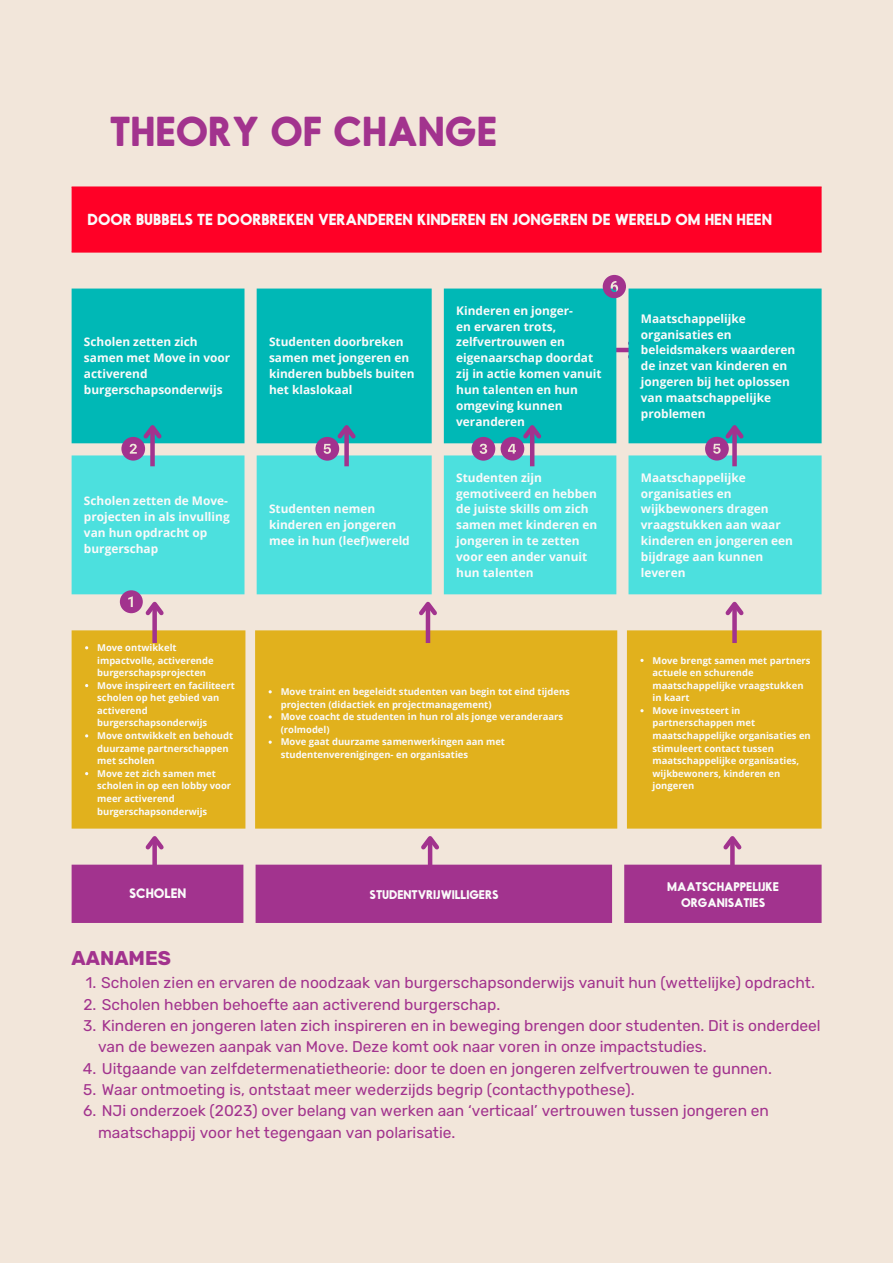
<style>
.page{position:relative;width:893px;height:1263px;background:#f2e6da}
.page>*{position:absolute;margin:0;border:0;box-sizing:border-box;transform-origin:0 0}
.t1{font:700 39.6px "Odudo Soft";color:#a2338e}
.t2{font:700 19.8px "Rubik";color:#a2338e}
.t3{font:15.52px/21.4px "Rubik";color:#a2338e}
.t4{font:700 15.15px "Odudo Soft";color:#fafafa}
.t5{font:700 12.98px "Odudo Soft";color:#fafafa}
.t6{font:700 11.85px/15.8px "Open Sans";color:#fafafa}
.t7{font:700 11.85px/16.2px "Odudo Soft";color:#fafafa;text-align:center}
.t8{font:700 9.45px/12.6px "Open Sans";color:#fafafa}
</style>
<div class="page">
<div style="left:72px;top:865px;width:749px;height:58px;background:#a2338e"></div>
<div style="left:73px;top:188px;width:747px;height:64px;background:#ff0026"></div>
<hr style="left:72px;top:189px;width:2px;height:61px;background:#ff0026">
<hr style="left:819px;top:189px;width:2px;height:61px;background:#ff0026">
<hr style="left:72px;top:186px;width:749px;height:3px;background:#ff0026">
<hr style="left:72px;top:250px;width:749px;height:3px;background:#ff0026">
<div style="left:72px;top:289px;width:749px;height:154px;background:#00b8b6"></div>
<div style="left:72px;top:455px;width:749px;height:139px;background:#4ce0de"></div>
<div style="left:72px;top:630px;width:749px;height:198px;background:#e1b11d"></div>
<svg style="left:269px;top:740px;width:3px;height:4px"></svg>
<div style="left:150px;top:427px;width:5px;height:39px;background:#a2338e"></div>
<svg style="left:121px;top:420px;width:45px;height:40px"></svg>
<div style="left:152px;top:604px;width:5px;height:39px;background:#a2338e"></div>
<svg style="left:120px;top:590px;width:48px;height:29px"></svg>
<hr style="left:426px;top:604px;width:4px;height:39px;background:#a2338e">
<svg style="left:419px;top:601px;width:18px;height:18px"></svg>
<div style="left:732px;top:604px;width:5px;height:39px;background:#a2338e"></div>
<svg style="left:725px;top:601px;width:19px;height:18px"></svg>
<hr style="left:530px;top:427px;width:4px;height:39px;background:#a2338e">
<svg style="left:471px;top:420px;width:74px;height:40px;background:#5b91ae"></svg>
<div style="left:344px;top:427px;width:5px;height:39px;background:#a2338e"></div>
<svg style="left:315px;top:420px;width:45px;height:40px"></svg>
<svg style="left:603px;top:275px;width:23px;height:23px"></svg>
<div style="left:732px;top:427px;width:5px;height:39px;background:#a2338e"></div>
<div style="left:152px;top:838px;width:5px;height:39px;background:#a2338e"></div>
<svg style="left:145px;top:836px;width:19px;height:17px"></svg>
<hr style="left:428px;top:838px;width:4px;height:39px;background:#a2338e">
<svg style="left:421px;top:836px;width:18px;height:17px"></svg>
<hr style="left:730px;top:838px;width:4px;height:39px;background:#a2338e">
<svg style="left:723px;top:836px;width:19px;height:17px"></svg>
<svg style="left:705px;top:420px;width:42px;height:40px"></svg>
<p class="t1" style="left:110px;top:106px;width:389px">THEORY OF CHANGE</p>
<p class="t4" style="left:88px;top:210px;width:686px">DOOR BUBBELS TE DOORBREKEN VERANDEREN KINDEREN EN JONGEREN DE WERELD OM HEN HEEN</p>
<p class="t6" style="left:84px;top:334px;width:148px">Scholen zetten zich samen met Move in voor activerend burgerschapsonderwijs</p>
<p class="t6" style="left:269px;top:334px;width:147px">Studenten doorbreken samen met jongeren en kinderen bubbels buiten het klaslokaal</p>
<p class="t6" style="left:84px;top:493px;width:147px">Scholen zetten de Move&shy;projecten in als invulling van hun opdracht op burgerschap</p>
<p class="t6" style="left:269px;top:501px;width:142px">Studenten nemen kinderen en jongeren mee in hun (leef)wereld</p>
<p class="t6" style="left:456px;top:302px;width:118px">Kinderen en jonger-</p>
<p class="t6" style="left:456px;top:318px;width:147px">en ervaren trots, zelfvertrouwen en eigenaarschap doordat zij in actie komen vanuit hun talenten en hun omgeving kunnen veranderen</p>
<p class="t6" style="left:641px;top:310px;width:156px">Maatschappelijke organisaties en beleidsmakers waarderen de inzet van kinderen en jongeren bij het oplossen van maatschappelijke problemen</p>
<p class="t6" style="left:456px;top:469px;width:142px">Studenten zijn gemotiveerd en hebben de juiste skills om zich samen met kinderen en jongeren in te zetten voor een ander vanuit hun talenten</p>
<p class="t6" style="left:641px;top:469px;width:154px">Maatschappelijke organisaties en wijkbewoners dragen vraagstukken aan waar kinderen en jongeren een bijdrage aan kunnen leveren</p>
<p class="t8" style="left:97px;top:641px;width:118px">Move ontwikkelt impactvolle, activerende burgerschapsprojecten</p>
<p class="t8" style="left:97px;top:679px;width:139px">Move inspireert en faciliteert scholen op het gebied van activerend burgerschapsonderwijs</p>
<p class="t8" style="left:97px;top:729px;width:137px">Move ontwikkelt en behoudt duurzame partnerschappen met scholen</p>
<p class="t8" style="left:97px;top:767px;width:135px">Move zet zich samen met scholen in op een lobby voor meer activerend burgerschapsonderwijs</p>
<p class="t8" style="left:281px;top:685px;width:291px">Move traint en begeleidt studenten van begin tot eind tijdens projecten (didactiek en projectmanagement)</p>
<p class="t8" style="left:281px;top:710px;width:284px">Move coacht de studenten in hun rol als jonge veranderaars (rolmodel)</p>
<p class="t8" style="left:281px;top:735px;width:226px">Move gaat duurzame samenwerkingen aan met studentenverenigingen- en organisaties</p>
<p class="t8" style="left:652px;top:653px;width:159px">Move brengt samen met partners actuele en schurende maatschappelijke vraagstukken in kaart</p>
<p class="t8" style="left:652px;top:704px;width:160px">Move investeert in partnerschappen met maatschappelijke organisaties en stimuleert contact tussen maatschappelijke organisaties, wijkbewoners, kinderen en jongeren</p>
<h1 class="t5" style="left:129px;top:885px;width:58px">SCHOLEN</h1>
<p class="t7" style="left:369px;top:886px;width:130px">STUDENTVRIJWILLIGERS</p>
<p class="t7" style="left:667px;top:878px;width:113px">MAATSCHAPPELIJKE<br>ORGANISATIES</p>
<p class="t2" style="left:72px;top:946px;width:101px">AANAMES</p>
<p class="t3" style="left:86px;top:972px;width:730px">1. Scholen zien en ervaren de noodzaak van burgerschapsonderwijs vanuit hun (wettelijke) opdracht.</p>
<p class="t3" style="left:83px;top:993px;width:418px">2. Scholen hebben behoefte aan activerend burgerschap.</p>
<p class="t3" style="left:98px;top:1015px;width:724px;text-indent:-15px">3. Kinderen en jongeren laten zich inspireren en in beweging brengen door studenten. Dit is onderdeel van de bewezen aanpak van Move. Deze komt ook naar voren in onze impactstudies.</p>
<p class="t3" style="left:83px;top:1058px;width:690px">4. Uitgaande van zelfdetermenatietheorie: door te doen en jongeren zelfvertrouwen te gunnen.</p>
<p class="t3" style="left:83px;top:1079px;width:553px">5. Waar ontmoeting is, ontstaat meer wederzijds begrip (contacthypothese).</p>
<p class="t3" style="left:98px;top:1100px;width:672px;text-indent:-15px">6. NJi onderzoek (2023) over belang van werken aan ‘verticaal’ vertrouwen tussen jongeren en maatschappij voor het tegengaan van polarisatie.</p>
</div>
